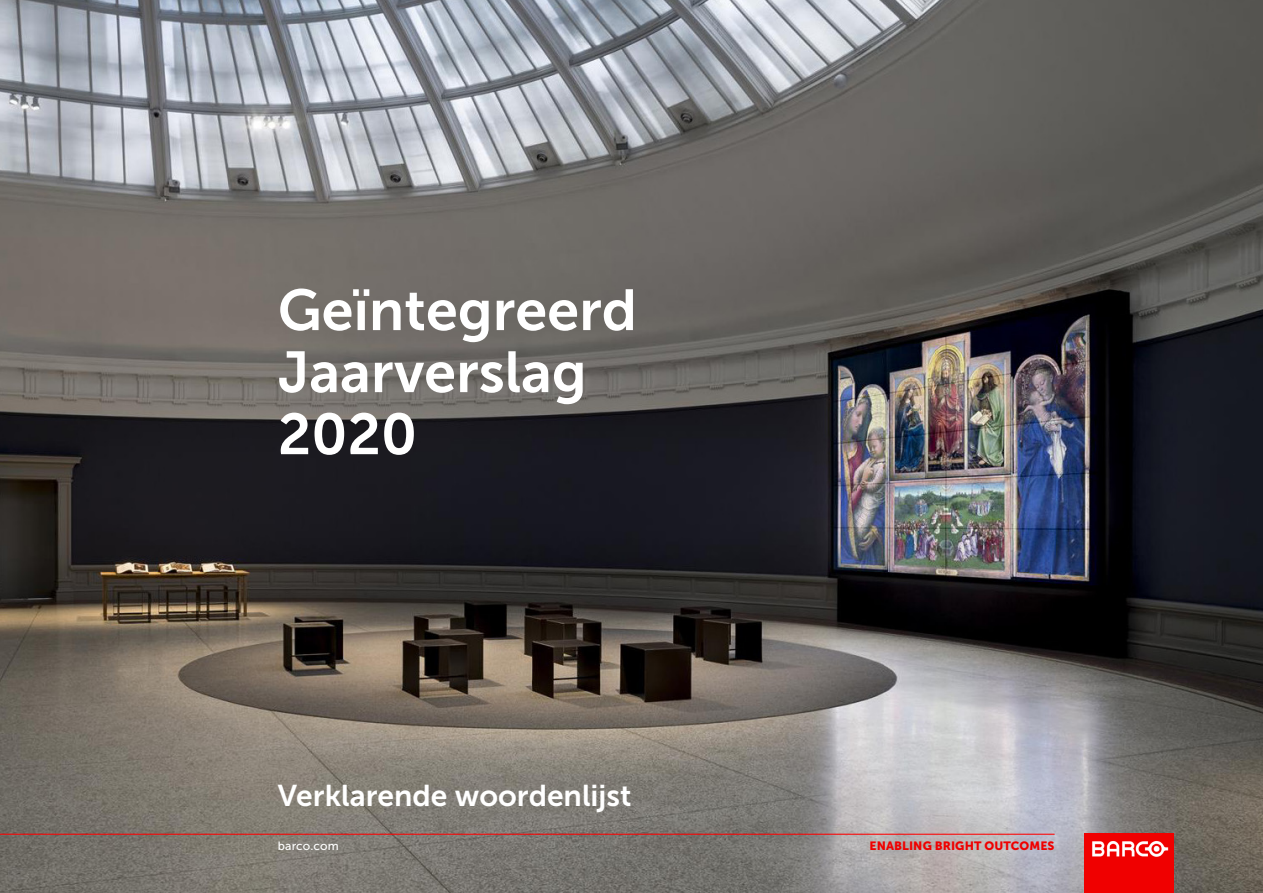
<style>
.page{position:relative;width:1263px;height:893px;background:#fff}
.page>*{position:absolute;margin:0;border:0;box-sizing:border-box;transform-origin:0 0}
.t1{font:57.6px/62.1px "Museo Sans 700";color:#fff}
.t2{font:30px "Museo Sans 700";color:#fff}
.t3{font:12px "Museo Sans 900";letter-spacing:.01em;color:#f00000}
.t4{font:12px "Museo Sans 500";letter-spacing:.01em;color:#fff}
</style>
<div class="page">
<img style="left:0;top:0;width:1263px;height:893px">
<img style="left:1084px;top:834px;width:90px;height:59px">
<hr style="left:0;top:834px;width:1054px;height:1px;background:#f00">
<p class="t1" style="left:278px;top:279px;width:361px">Geïntegreerd<br>Jaarverslag<br>2020</p>
<p class="t2" style="left:278px;top:779px;width:355px">Verklarende woordenlijst</p>
<p class="t4" style="left:278px;top:840px;width:62px">barco.com</p>
<p class="t3" style="left:869px;top:839px;width:187px">ENABLING BRIGHT OUTCOMES</p>
</div>
